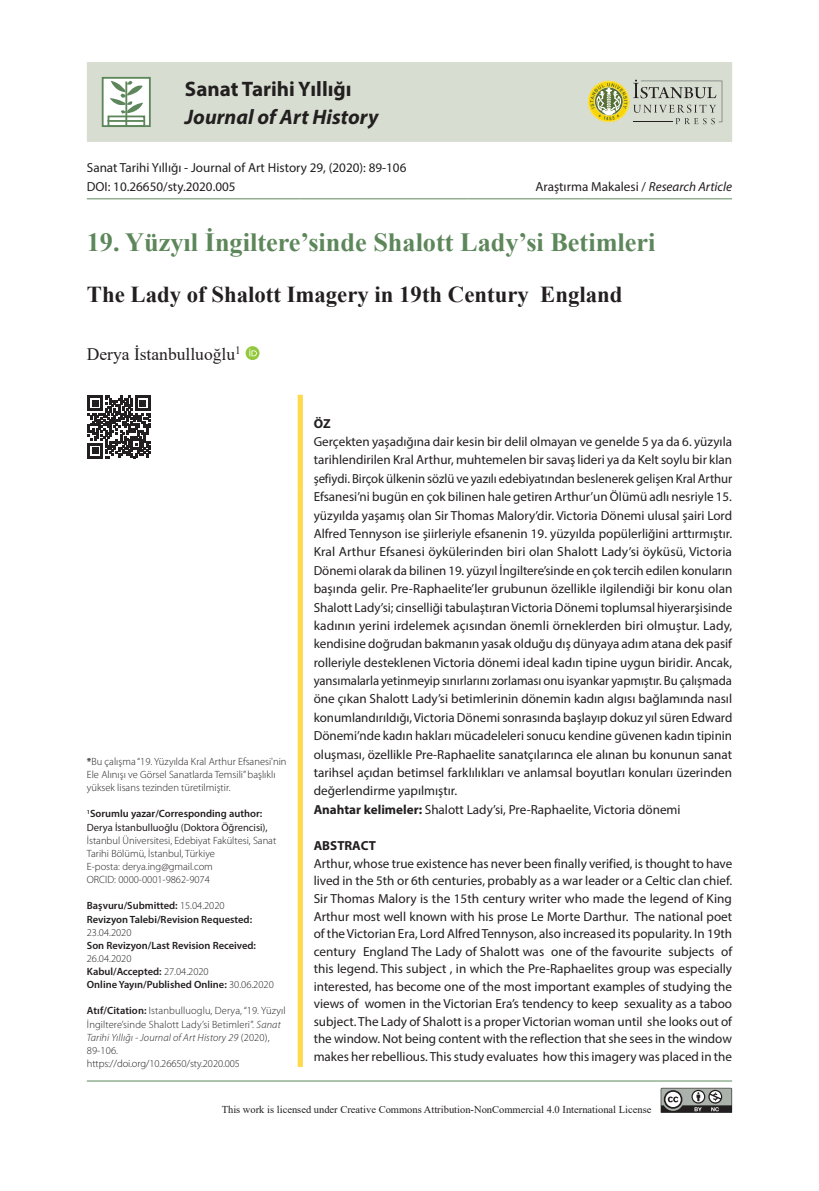
<style>
.page{position:relative;width:819px;height:1191px;background:#fff}
.page>*{position:absolute;margin:0;border:0;box-sizing:border-box;transform-origin:0 0}
.t1{font:700 26.25px "Times New Roman";color:#5d875a}
.t2{font:700 22.75px "Times New Roman";color:#231f20}
.t3{font:italic 700 21px "Myriad Pro";color:#231f20}
.t4{font:700 21px "Myriad Pro";color:#231f20}
.t5{font:17.5px "Times New Roman";color:#231f20}
.t6{font:13.12px/18.4px "Myriad Pro";color:#231f20}
.t7{font:700 13.12px "Myriad Pro";color:#231f20}
.t8{font:300 10.5px/13.1px "Myriad Pro";color:#231f20}
.t9{font:600 10.5px/13.1px "Myriad Pro";color:#231f20}
.t10{font:10.5px "Times New Roman";color:#231f20}
.t11{font:10.5px/13.1px "Myriad Pro";color:#231f20}
.s1{font-style:italic}
.s2{font-weight:600}
.s3{font-weight:300}
.s4{font-weight:700}
</style>
<div class="page">
<div style="left:87px;top:62px;width:645px;height:80px;background:#d7ded1"></div>
<div style="left:297px;top:395px;width:6px;height:94px;background:#ffda4d"></div>
<div style="left:297px;top:489px;width:6px;height:578px;background:#ffda4d"></div>
<hr style="left:87px;top:198px;width:83px;height:1px;background:#5d875a">
<hr style="left:170px;top:198px;width:130px;height:1px;background:#5d875a">
<hr style="left:300px;top:198px;width:167px;height:1px;background:#5d875a">
<hr style="left:467px;top:198px;width:117px;height:1px;background:#5d875a">
<hr style="left:584px;top:198px;width:148px;height:1px;background:#5d875a">
<div style="left:102px;top:77px;width:49px;height:50px;background:#fff;border:2px solid #5d875a"></div>
<div style="left:107px;top:115px;width:38px;height:12px;border:2px solid #5d875a"></div>
<hr style="left:107px;top:120px;width:37px;height:2px;background:#5d875a">
<svg style="left:110px;top:81px;width:33px;height:33px"></svg>
<hr style="left:125px;top:81px;width:2px;height:46px;background:#5d875a">
<svg style="left:588px;top:80px;width:134px;height:44px;background:#c2c4a3"></svg>
<svg style="left:245px;top:346px;width:14px;height:14px"></svg>
<svg style="left:249px;top:349px;width:8px;height:7px"></svg>
<svg style="left:88px;top:396px;width:62px;height:62px"></svg>
<hr style="left:87px;top:1080px;width:645px;height:1px;background:#5d875a">
<svg style="left:660px;top:1087px;width:72px;height:25px;background:#888a87"></svg>
<h3 class="t4" style="left:185px;top:75px;width:168px">Sanat Tarihi Yıllığı</h3>
<h3 class="t3" style="left:185px;top:103px;width:195px">Journal of Art History</h3>
<p class="t6" style="left:87px;top:157px;width:321px;line-height:19.8px">Sanat Tarihi Yıllığı - Journal of Art History 29, (2020): 89-106<br>DOI: 10.26650/sty.2020.005</p>
<p class="t6" style="left:535px;top:178px;width:198px">Araştırma Makalesi / <span class="s1">Research Article</span></p>
<h1 class="t1" style="left:87px;top:224px;width:570px">19. Yüzyıl İngiltere’sinde Shalott Lady’si Betimleri</h1>
<h2 class="t2" style="left:87px;top:277px;width:537px">The Lady of Shalott Imagery in 19th Century England</h2>
<h3 class="t5" style="left:87px;top:342px;width:155px">Derya İstanbulluoğlu<sup>1</sup></h3>
<p class="t8" style="left:87px;top:755px;width:201px"><span class="s2">*</span>Bu çalışma “19. Yüzyılda Kral Arthur Efsanesi'nin<br>Ele Alınışı ve Görsel Sanatlarda Temsili” başlıklı yüksek lisans tezinden türetilmiştir.</p>
<p class="t11" style="left:87px;top:807px;width:182px"><sup>1</sup><span class="s2">Sorumlu yazar/Corresponding author:<br></span>Derya İstanbulluoğlu (Doktora Öğrencisi),</p>
<p class="t8" style="left:87px;top:833px;width:191px">İstanbul Üniversitesi, Edebiyat Fakültesi, Sanat Tarihi Bölümü, İstanbul, Türkiye<br>E-posta: derya.ing@gmail.com<br>ORCID: 0000-0001-9862-9074</p>
<p class="t9" style="left:87px;top:899px;width:167px">Başvuru/Submitted: <span class="s3">15.04.2020<br></span>Revizyon Talebi/Revision Requested:</p>
<p class="t8" style="left:87px;top:925px;width:46px">23.04.2020</p>
<p class="t9" style="left:87px;top:938px;width:171px">Son Revizyon/Last Revision Received:</p>
<p class="t9" style="left:87px;top:951px;width:188px"><span class="s3">26.04.2020<br></span>Kabul/Accepted: <span class="s3">27.04.2020<br></span>Online Yayın/Published Online: <span class="s3">30.06.2020</span></p>
<p class="t8" style="left:87px;top:1004px;width:200px"><span class="s2">Atıf/Citation:</span> Istanbulluoglu, Derya, “19. Yüzyıl İngiltere’sinde Shalott Lady’si Betimleri”. <span class="s1">Sanat Tarihi Yıllığı - Journal of Art History 29</span> (2020), 89-106.<br>https://doi.org/10.26650/sty.2020.005</p>
<p class="t7" style="left:314px;top:415px;width:18px">ÖZ</p>
<p class="t6" style="left:314px;top:432px;width:420px">Gerçekten yaşadığına dair kesin bir delil olmayan ve genelde 5 ya da 6. yüzyıla tarihlendirilen Kral Arthur, muhtemelen bir savaş lideri ya da Kelt soylu bir klan şefiydi. Birçok ü lkenin sözlü ve yazılı edebiyatından beslenerek gelişen Kral Arthur Efsanesi’ni bugün en çok bilinen hale getiren Arthur’un Ölümü adlı nesriyle 15. yüzyılda yaşamış olan Sir Thomas Malory’dir. Victoria Dönemi ulusal şairi Lord Alfred Tennyson ise şiirleriyle efsanenin 19. yüzyılda popülerliğini arttırmıştır.<br>Kral Arthur Efsanesi öykülerinden biri olan Shalott Lady’si öyküsü, Victoria Dönemi olarak da bilinen 19. yüzyıl İngiltere’sinde en çok tercih edilen konuların başında gelir. Pre-Raphaelite’ler grubunun özellikle ilgilendiği bir konu olan Shalott Lady’si; cinselliği tabulaştıran Victoria Dönemi toplumsal hiyerarşisinde kadının yerini irdelemek açısından önemli örneklerden biri olmuştur. Lady, kendisine doğrudan bakmanın yasak olduğu dış dünyaya adım atana dek pasif rolleriyle desteklenen Victoria dönemi ideal kadın tipine uygun biridir. Ancak, yansımalarla yetinmeyip sınırlarını zorlaması onu isyankar yapmıştır. Bu çalışmada öne çıkan Shalott Lady’si betimlerinin dönemin kadın algısı bağlamında nasıl konumlandırıldığı, Victoria Dönemi sonrasında başlayıp dokuz yıl süren Edward Dönemi’nde kadın hakları mücadeleleri sonucu kendine güvenen kadın tipinin oluşması, özellikle Pre-Raphaelite sanatçılarınca ele alınan bu konunun sanat tarihsel açıdan betimsel farklılıkları ve anlamsal boyutları konuları üzerinden değerlendirme yapılmıştır.<br><span class="s4">Anahtar kelimeler:</span> Shalott Lady’si, Pre-Raphaelite, Victoria dönemi</p>
<p class="t7" style="left:314px;top:837px;width:64px">ABSTRACT</p>
<p class="t6" style="left:314px;top:854px;width:420px;line-height:17.5px;text-align:justify">Arthur, whose true existence has never been finally verified, is thought to have lived in the 5th or 6th centuries, probably as a war leader or a Celtic clan chief.<br>Sir Thomas Malory is the 15th century writer who made the legend of King Arthur most well known with his prose Le Morte Darthur. The national poet of the Victorian Era, Lord Alfred Tennyson, also increased its popularity. In 19th century England The Lady of Shalott was one of the favourite subjects of this legend. This subject , in which the Pre-Raphaelites group was especially interested, has become one of the most important examples of studying the views of women in the Victorian Era’s tendency to keep sexuality as a taboo subject. The Lady of Shalott is a proper Victorian woman until she looks out of the window. Not being content with the reflection that she sees in the window makes her rebellious. This study evaluates how this imagery was placed in the</p>
<p class="t10" style="left:222px;top:1102px;width:431px">This work is licensed under Creative Commons Attribution-NonCommercial 4.0 International License</p>
</div>
